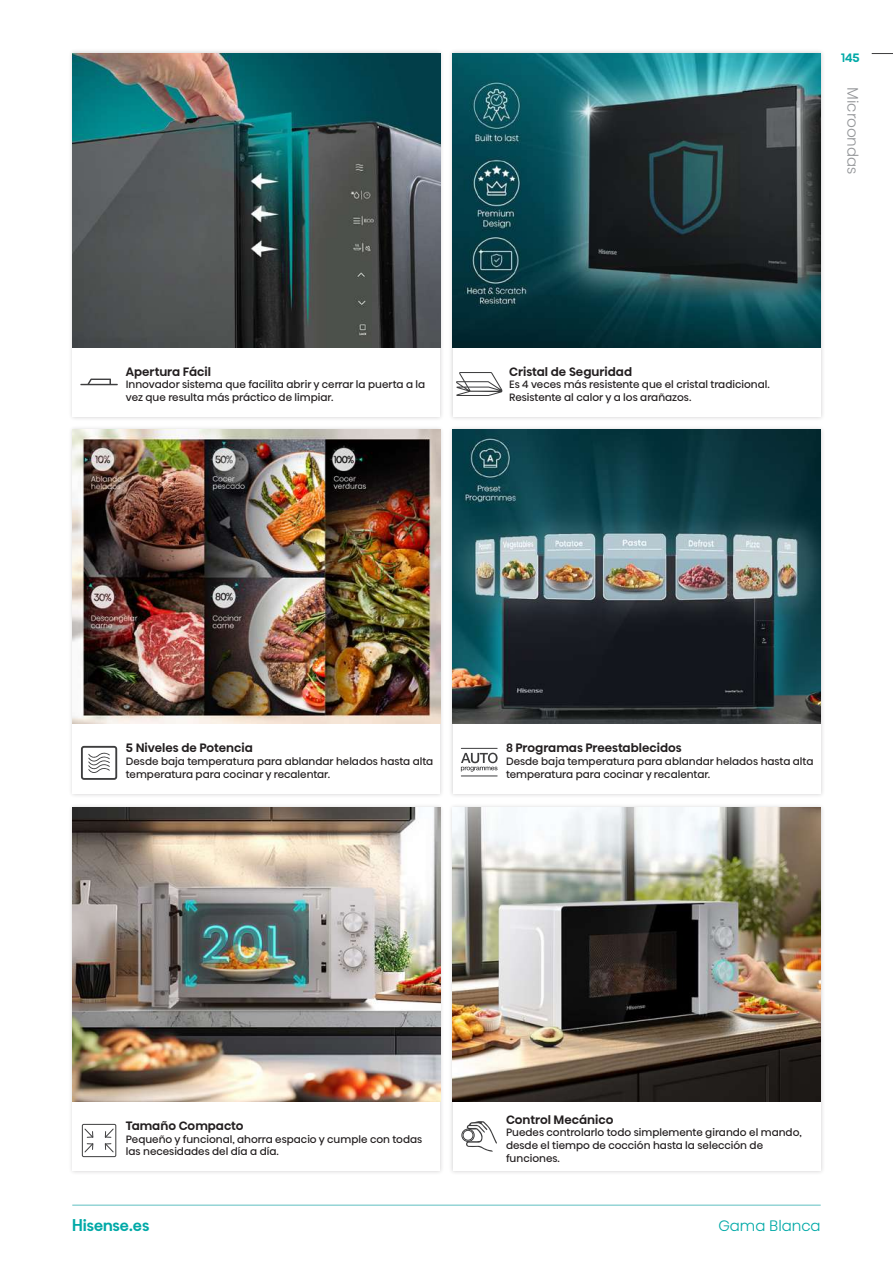
<style>
.page{position:relative;width:893px;height:1263px;background:#fff}
.page>*{position:absolute;margin:0;border:0;box-sizing:border-box;transform-origin:0 0}
.t1{font:500 15px "Hisense Alfabet";color:#00a9a7}
.t2{font:300 15px "Hisense Alfabet";color:#00a9a7}
.t3{font:300 15px "Hisense Alfabet";color:#939598}
.t4{font:500 12px "Hisense Alfabet";color:#231f20}
.t5{font:500 12px "Hisense Alfabet";color:#00a9a7}
.t6{font:10.5px/12.6px "Hisense Alfabet";color:#231f20}
</style>
<div class="page">
<svg style="left:872px;top:53px;width:21px;height:1px"></svg>
<hr style="left:72px;top:1204px;width:749px;height:2px;background:#94d5d6">
<div style="left:68px;top:48px;width:377px;height:373px;background:#231f20;opacity:.2"></div>
<div style="left:72px;top:53px;width:368px;height:364px;background:#fff"></div>
<img style="left:72px;top:53px;width:368px;height:294px">
<div style="left:448px;top:48px;width:377px;height:373px;background:#231f20;opacity:.2"></div>
<div style="left:453px;top:53px;width:367px;height:364px;background:#fff"></div>
<img style="left:453px;top:53px;width:367px;height:294px">
<svg style="left:80px;top:379px;width:38px;height:6px"></svg>
<div style="left:68px;top:425px;width:377px;height:373px;background:#231f20;opacity:.2"></div>
<div style="left:72px;top:430px;width:368px;height:363px;background:#fff"></div>
<img style="left:72px;top:430px;width:368px;height:294px">
<div style="left:448px;top:425px;width:377px;height:373px;background:#231f20;opacity:.2"></div>
<div style="left:453px;top:430px;width:367px;height:363px;background:#fff"></div>
<img style="left:453px;top:430px;width:367px;height:294px">
<svg style="left:81px;top:746px;width:36px;height:34px"></svg>
<div style="left:68px;top:803px;width:377px;height:372px;background:#231f20;opacity:.2"></div>
<div style="left:72px;top:807px;width:368px;height:364px;background:#fff"></div>
<img style="left:72px;top:807px;width:368px;height:294px">
<div style="left:448px;top:803px;width:377px;height:372px;background:#231f20;opacity:.2"></div>
<div style="left:453px;top:807px;width:367px;height:364px;background:#fff"></div>
<img style="left:453px;top:807px;width:367px;height:294px">
<svg style="left:84px;top:1128px;width:10px;height:25px"></svg>
<svg style="left:104px;top:1128px;width:10px;height:25px"></svg>
<div style="left:82px;top:1124px;width:34px;height:33px;border:1px solid #3e3e3f"></div>
<svg style="left:465px;top:1121px;width:32px;height:30px"></svg>
<div style="left:461px;top:1129px;width:14px;height:13px;border:1px solid #3e3e3f;border-radius:50%"></div>
<div style="left:463px;top:1130px;width:10px;height:10px;border:1px solid #3e3e3f;border-radius:50%"></div>
<svg style="left:461px;top:753px;width:37px;height:19px"></svg>
<hr style="left:461px;top:776px;width:36px;height:1px;background:#3e3e3f">
<hr style="left:461px;top:748px;width:36px;height:1px;background:#3e3e3f">
<svg style="left:456px;top:372px;width:46px;height:24px"></svg>
<p class="t4" style="left:126px;top:363px;width:87px">Apertura Fácil</p>
<p class="t6" style="left:126px;top:377px;width:301px">Innovador sistema que facilita abrir y cerrar la puerta a la vez que resulta más práctico de limpiar.</p>
<p class="t5" style="left:841px;top:49px;width:20px">145</p>
<h1 class="t3" style="left:867px;top:87px;width:89px;rotate:90deg">Microondas</h1>
<p class="t4" style="left:509px;top:363px;width:124px">Cristal de Seguridad</p>
<p class="t6" style="left:509px;top:377px;width:262px">Es 4 veces más resistente que el cristal tradicional.<br>Resistente al calor y a los arañazos.</p>
<p class="t4" style="left:126px;top:739px;width:128px">5 Niveles de Potencia</p>
<p class="t6" style="left:126px;top:754px;width:309px">Desde baja temperatura para ablandar helados hasta alta temperatura para cocinar y recalentar.</p>
<p class="t4" style="left:506px;top:739px;width:177px">8 Programas Preestablecidos</p>
<p class="t6" style="left:506px;top:754px;width:309px">Desde baja temperatura para ablandar helados hasta alta temperatura para cocinar y recalentar.</p>
<p class="t4" style="left:126px;top:1117px;width:119px">Tamaño Compacto</p>
<p class="t6" style="left:126px;top:1131px;width:298px">Pequeño y funcional, ahorra espacio y cumple con todas las necesidades del día a día.</p>
<p class="t4" style="left:506px;top:1111px;width:109px">Control Mecánico</p>
<p class="t6" style="left:506px;top:1125px;width:297px">Puedes controlarlo todo simplemente girando el mando, desde el tiempo de cocción hasta la selección de funciones.</p>
<h1 class="t1" style="left:72px;top:1215px;width:79px">Hisense.es</h1>
<h1 class="t2" style="left:718px;top:1212px;width:104px">Gama Blanca</h1>
</div>
